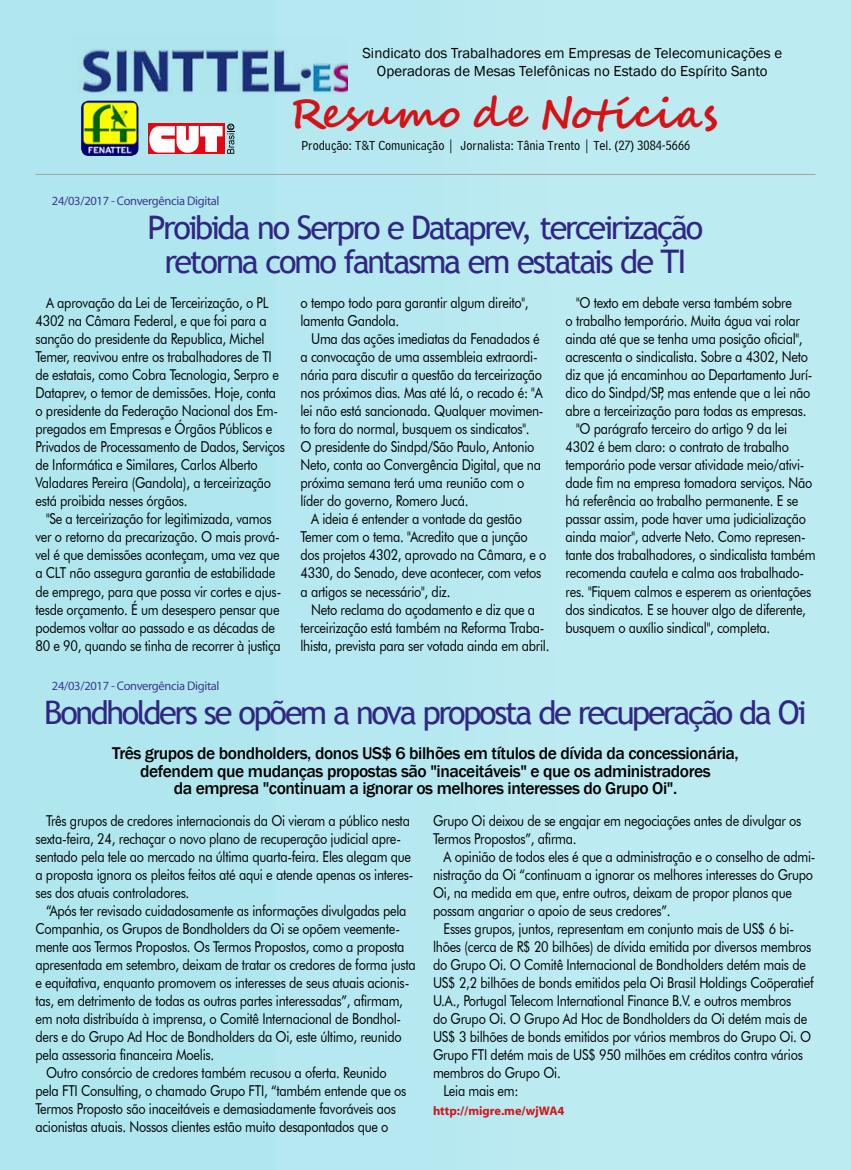
<style>
.page{position:relative;width:851px;height:1170px;background:#fff}
.page>*{position:absolute;margin:0;border:0;box-sizing:border-box;transform-origin:0 0}
.t1{font:700 41px "Segoe Script";letter-spacing:.02em;color:#d51317}
.t2{font:32.5px/33.8px "Trebuchet MS";letter-spacing:-.07em;color:#312783;text-align:center}
.t3{font:500 17.5px/17.5px "Franklin Gothic";letter-spacing:-.025em;color:#000;text-align:center}
.t4{font:15px/18px "Futura BT";letter-spacing:-.02em;color:#000;scale:.85 1}
.t5{font:14.88px/17.9px "Franklin Gothic";color:#000;text-align:center}
.t6{font:13.75px "Bell Centennial BT Address";color:#000}
.t7{font:12.5px "Myriad";letter-spacing:-.025em;color:#3e3a8f}
.t8{font:700 12.5px "Myriad";color:#cd171a}
.s1{font-size:44.75px}
</style>
<div class="page">
<div style="left:0;top:0;width:841px;height:1169px;background:#b0e7ef"></div>
<div style="left:277px;top:0;width:573px;height:1169px;background:#b8e9f1"></div>
<div style="left:557px;top:0;width:293px;height:1169px;background:#bdebf2"></div>
<img style="left:79px;top:49px;width:268px;height:44px">
<div style="left:148px;top:123px;width:76px;height:31px;background:#e30613"></div>
<svg style="left:149px;top:125px;width:85px;height:29px"></svg>
<div style="left:227px;top:124px;width:7px;height:6px;border:1px solid #000;border-radius:50%"></div>
<img style="left:81px;top:101px;width:57px;height:55px">
<hr style="left:35px;top:174px;width:780px;height:1px;background:#a1a1a1">
<p class="t5" style="left:362px;top:45px;width:421px">Sindicato dos Trabalhadores em Empresas de Telecomunicações e<br>Operadoras de Mesas Telefônicas no Estado do Espírito Santo</p>
<h1 class="t1" style="left:289px;top:80px;width:430px">Resumo de Notícia<span class="s1">s</span></h1>
<p class="t6" style="left:301px;top:137px;width:390px">Produção: T&amp;T Comunicação | Jornalista: Tânia Trento | Tel. (27) 3084-5666</p>
<p class="t7" style="left:52px;top:195px;width:169px">24/03/2017 - Convergência Digital</p>
<h2 class="t2" style="left:147px;top:210px;width:557px">Proibida no Serpro e Dataprev, terceirização retorna como fantasma em estatais de TI</h2>
<p class="t4" style="left:35px;top:294px;width:295px;text-indent:11px">A aprovação da Lei de Terceirização, o PL 4302 na Câmara Federal, e que foi para a sanção do presidente da Republica, Michel Temer, reavivou entre os trabalhadores de TI de estatais, como Cobra Tecnologia, Serpro e Dataprev, o temor de demissões. Hoje, conta o presidente da Federação Nacional dos Em&shy;pregados em Empresas e Órgãos Públicos e Privados de Processamento de Dados, Serviços de Informática e Similares, Carlos Alberto Valadares Pereira (Gandola), a terceirização está proibida nesses órgãos.</p>
<p class="t4" style="left:35px;top:510px;width:291px;text-align:center">"Se a terceirização for legitimizada, vamos<br>ver o retorno da precarização. O mais prová&shy;vel é que demissões aconteçam, uma vez que a CLT não assegura garantia de estabilidade de emprego, para que possa vir cortes e ajus&shy;tesde orçamento. É um desespero pensar que podemos voltar ao passado e as décadas de 80 e 90, quando se tinha de recorrer à justiça</p>
<p class="t4" style="left:300px;top:294px;width:270px">o tempo todo para garantir algum direito", lamenta Gandola.</p>
<p class="t4" style="left:300px;top:330px;width:287px;text-indent:11px">Uma das ações imediatas da Fenadados é a convocação de uma assembleia extraordi&shy;nária para discutir a questão da terceirização nos próximos dias. Mas até lá, o recado é: "A lei não está sancionada. Qualquer movimen&shy;to fora do normal, busquem os sindicatos".<br>O presidente do Sindpd/São Paulo, Antonio Neto, conta ao Convergência Digital, que na próxima semana terá uma reunião com o líder do governo, Romero Jucá.</p>
<p class="t4" style="left:300px;top:510px;width:291px;text-indent:11px">A ideia é entender a vontade da gestão Temer com o tema. "Acredito que a junção dos projetos 4302, aprovado na Câmara, e o 4330, do Senado, deve acontecer, com vetos a artigos se necessário", diz.</p>
<p class="t4" style="left:300px;top:600px;width:294px;text-align:center">Neto reclama do açodamento e diz que a terceirização está também na Reforma Traba&shy;lhista, prevista para ser votada ainda em abril.</p>
<p class="t4" style="left:576px;top:294px;width:255px">"O texto em debate versa também sobre</p>
<p class="t4" style="left:565px;top:312px;width:277px">o trabalho temporário. Muita água vai rolar</p>
<p class="t4" style="left:565px;top:330px;width:280px">ainda até que se tenha uma posição oficial",</p>
<p class="t4" style="left:565px;top:348px;width:287px">acrescenta o sindicalista. Sobre a 4302, Neto</p>
<p class="t4" style="left:565px;top:366px;width:292px">diz que já encaminhou ao Departamento Jurí-</p>
<p class="t4" style="left:565px;top:384px;width:290px">dico do Sindpd/SP, mas entende que a lei não</p>
<p class="t4" style="left:565px;top:402px;width:285px">abre a terceirização para todas as empresas.</p>
<p class="t4" style="left:576px;top:420px;width:249px">"O parágrafo terceiro do artigo 9 da lei</p>
<p class="t4" style="left:565px;top:438px;width:264px">4302 é bem claro: o contrato de trabalho</p>
<p class="t4" style="left:565px;top:456px;width:283px">temporário pode versar atividade meio/ativi-</p>
<p class="t4" style="left:565px;top:474px;width:292px">dade fim na empresa tomadora serviços. Não</p>
<p class="t4" style="left:565px;top:492px;width:275px">há referência ao trabalho permanente. E se</p>
<p class="t4" style="left:565px;top:510px;width:284px">passar assim, pode haver uma judicialização</p>
<p class="t4" style="left:565px;top:528px;width:284px">ainda maior", adverte Neto. Como represen-</p>
<p class="t4" style="left:565px;top:546px;width:295px">tante dos trabalhadores, o sindicalista também</p>
<p class="t4" style="left:565px;top:564px;width:282px">recomenda cautela e calma aos trabalhado-</p>
<p class="t4" style="left:565px;top:582px;width:291px">res. "Fiquem calmos e esperem as orientações</p>
<p class="t4" style="left:565px;top:600px;width:284px">dos sindicatos. E se houver algo de diferente,</p>
<p class="t4" style="left:565px;top:618px;width:242px">busquem o auxílio sindical", completa.</p>
<p class="t7" style="left:52px;top:679px;width:169px">24/03/2017 - Convergência Digital</p>
<h2 class="t2" style="left:44px;top:695px;width:763px">Bondholders se opõem a nova proposta de recuperação da Oi</h2>
<p class="t3" style="left:112px;top:745px;width:628px">Três grupos de bondholders, donos US$ 6 bilhões em títulos de dívida da concessionária, defendem que mudanças propostas são "inaceitáveis" e que os administradores<br>da empresa "continuam a ignorar os melhores interesses do Grupo Oi".</p>
<p class="t4" style="left:35px;top:811px;width:446px;text-indent:11px">Três grupos de credores internacionais da Oi vieram a público nesta sexta-feira, 24, rechaçar o novo plano de recuperação judicial apre&shy;sentado pela tele ao mercado na última quarta-feira. Eles alegam que a proposta ignora os pleitos feitos até aqui e atende apenas os interes&shy;ses dos atuais controladores.</p>
<p class="t4" style="left:46px;top:901px;width:425px">“Após ter revisado cuidadosamente as informações divulgadas pela</p>
<p class="t4" style="left:35px;top:919px;width:430px">Companhia, os Grupos de Bondholders da Oi se opõem veemente-</p>
<p class="t4" style="left:35px;top:937px;width:435px">mente aos Termos Propostos. Os Termos Propostos, como a proposta</p>
<p class="t4" style="left:35px;top:955px;width:449px">apresentada em setembro, deixam de tratar os credores de forma justa</p>
<p class="t4" style="left:35px;top:973px;width:441px">e equitativa, enquanto promovem os interesses de seus atuais acionis-</p>
<p class="t4" style="left:35px;top:991px;width:434px">tas, em detrimento de todas as outras partes interessadas”, afirmam,</p>
<p class="t4" style="left:35px;top:1009px;width:432px">em nota distribuída à imprensa, o Comitê Internacional de Bondhol-</p>
<p class="t4" style="left:35px;top:1027px;width:432px">ders e do Grupo Ad Hoc de Bondholders da Oi, este último, reunido</p>
<p class="t4" style="left:35px;top:1045px;width:212px">pela assessoria financeira Moelis.</p>
<p class="t4" style="left:46px;top:1063px;width:402px">Outro consórcio de credores também recusou a oferta. Reunido</p>
<p class="t4" style="left:35px;top:1081px;width:438px">pela FTI Consulting, o chamado Grupo FTI, “também entende que os</p>
<p class="t4" style="left:35px;top:1099px;width:425px">Termos Proposto são inaceitáveis e demasiadamente favoráveis aos</p>
<p class="t4" style="left:35px;top:1117px;width:417px">acionistas atuais. Nossos clientes estão muito desapontados que o</p>
<p class="t4" style="left:433px;top:811px;width:435px">Grupo Oi deixou de se engajar em negociações antes de divulgar os<br>Termos Propostos”, afirma.</p>
<p class="t4" style="left:433px;top:847px;width:451px;text-indent:11px">A opinião de todos eles é que a administração e o conselho de admi&shy;nistração da Oi “continuam a ignorar os melhores interesses do Grupo Oi, na medida em que, entre outros, deixam de propor planos que possam angariar o apoio de seus credores”.</p>
<p class="t4" style="left:443px;top:919px;width:414px">Esses grupos, juntos, representam em conjunto mais de US$ 6 bi-</p>
<p class="t4" style="left:433px;top:937px;width:446px">lhões (cerca de R$ 20 bilhões) de dívida emitida por diversos membros</p>
<p class="t4" style="left:433px;top:955px;width:440px">do Grupo Oi. O Comitê Internacional de Bondholders detém mais de</p>
<p class="t4" style="left:433px;top:973px;width:449px">US$ 2,2 bilhões de bonds emitidos pela Oi Brasil Holdings Coöperatief</p>
<p class="t4" style="left:433px;top:991px;width:423px">U.A., Portugal Telecom International Finance B.V. e outros membros</p>
<p class="t4" style="left:433px;top:1009px;width:442px">do Grupo Oi. O Grupo Ad Hoc de Bondholders da Oi detém mais de</p>
<p class="t4" style="left:433px;top:1027px;width:446px">US$ 3 bilhões de bonds emitidos por vários membros do Grupo Oi. O</p>
<p class="t4" style="left:433px;top:1045px;width:436px">Grupo FTI detém mais de US$ 950 milhões em créditos contra vários</p>
<p class="t4" style="left:433px;top:1063px;width:152px">membros do Grupo Oi.</p>
<p class="t4" style="left:443px;top:1081px;width:89px">Leia mais em:</p>
<p class="t8" style="left:433px;top:1103px;width:133px">http://migre.me/wjWA4</p>
</div>
